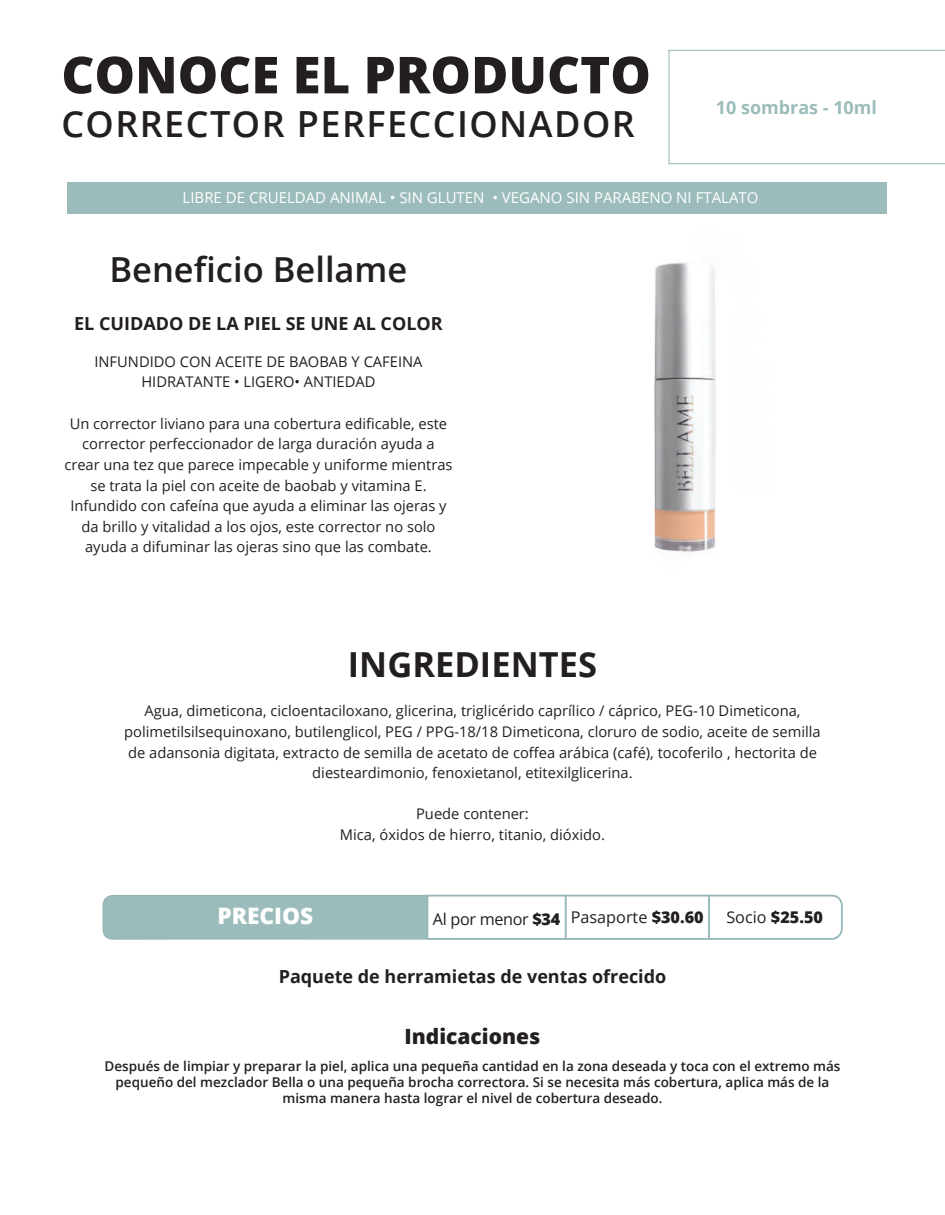
<style>
.page{position:relative;width:945px;height:1215px;background:#fff}
.page>*{position:absolute;margin:0;border:0;box-sizing:border-box;transform-origin:0 0}
.t1{font:800 51px "Open Sans";color:#231f20}
.t2{font:600 36px "Open Sans";letter-spacing:.04em;color:#231f20}
.t3{font:600 34.5px "Open Sans";color:#231f20}
.t4{font:700 34.5px "Open Sans";color:#231f20}
.t5{font:800 22.65px "Open Sans";color:#fff}
.t6{font:800 21px "Open Sans";color:#231f20}
.t7{font:700 18px "Open Sans";color:#231f20}
.t8{font:700 18px "Open Sans";color:#9bbcbb}
.t9{font:16.2px "Open Sans";color:#231f20}
.t10{font:800 16.2px "Open Sans";color:#231f20}
.t11{font:15px "Open Sans";color:#fff}
.t12{font:14.7px/20.7px "Open Sans";color:#231f20;text-align:center}
.t13{font:600 13.5px/16.2px "Open Sans";color:#231f20;text-align:center}
.s1{font-weight:800}
.s2{font-weight:400}
</style>
<div class="page">
<svg style="left:668px;top:50px;width:277px;height:114px"></svg>
<div style="left:67px;top:183px;width:820px;height:31px;background:#9bbcbb"></div>
<svg style="left:102px;top:895px;width:741px;height:45px"></svg>
<img style="left:654px;top:263px;width:63px;height:290px">
<h1 class="t1" style="left:61px;top:36px;width:591px">CONOCE EL PRODUCTO</h1>
<h2 class="t2" style="left:61px;top:100px;width:575px">CORRECTOR PERFECCIONADOR</h2>
<p class="t8" style="left:716px;top:95px;width:163px">10 sombras - 10ml</p>
<p class="t11" style="left:183px;top:187px;width:577px">LIBRE DE CRUELDAD ANIMAL • SIN GLUTEN • VEGANO SIN PARABENO NI FTALATO</p>
<h3 class="t3" style="left:109px;top:245px;width:300px">Beneficio Bellame</h3>
<p class="t7" style="left:74px;top:311px;width:370px">EL CUIDADO DE LA PIEL SE UNE AL COLOR</p>
<p class="t12" style="left:94px;top:351px;width:330px">INFUNDIDO CON ACEITE DE BAOBAB Y CAFEINA<br>HIDRATANTE • LIGERO• ANTIEDAD</p>
<p class="t12" style="left:64px;top:413px;width:390px">Un corrector liviano para una cobertura edificable, este corrector perfeccionador de larga duración ayuda a crear una tez que parece impecable y uniforme mientras se trata la piel con aceite de baobab y vitamina E.<br>Infundido con cafeína que ayuda a eliminar las ojeras y da brillo y vitalidad a los ojos, este corrector no solo ayuda a difuminar las ojeras sino que las combate.</p>
<h3 class="t4" style="left:348px;top:640px;width:251px">INGREDIENTES</h3>
<p class="t12" style="left:124px;top:700px;width:698px">Agua, dimeticona, cicloentaciloxano, glicerina, triglicérido caprílico / cáprico, PEG-10 Dimeticona, polimetilsilsequinoxano, butilenglicol, PEG / PPG-18/18 Dimeticona, cloruro de sodio, aceite de semilla de adansonia digitata, extracto de semilla de acetato de coffea arábica (café), tocoferilo , hectorita de diesteardimonio, fenoxietanol, etitexilglicerina.</p>
<p class="t12" style="left:340px;top:803px;width:267px">Puede contener:<br>Mica, óxidos de hierro, titanio, dióxido.</p>
<h3 class="t5" style="left:217px;top:899px;width:97px">PRECIOS</h3>
<p class="t9" style="left:433px;top:908px;width:272px">Al por menor <span class="s1">$34</span> Pasaporte <span class="s1">$30.60</span></p>
<p class="t10" style="left:726px;top:905px;width:98px"><span class="s2">Socio</span> $25.50</p>
<p class="t7" style="left:279px;top:963px;width:389px">Paquete de herramietas de ventas ofrecido</p>
<h3 class="t6" style="left:405px;top:1021px;width:137px">Indicaciones</h3>
<p class="t13" style="left:104px;top:1057px;width:738px">Después de limpiar y preparar la piel, aplica una pequeña cantidad en la zona deseada y toca con el extremo más pequeño del mezclador Bella o una pequeña brocha correctora. Si se necesita más cobertura, aplica más de la misma manera hasta lograr el nivel de cobertura deseado.</p>
</div>
